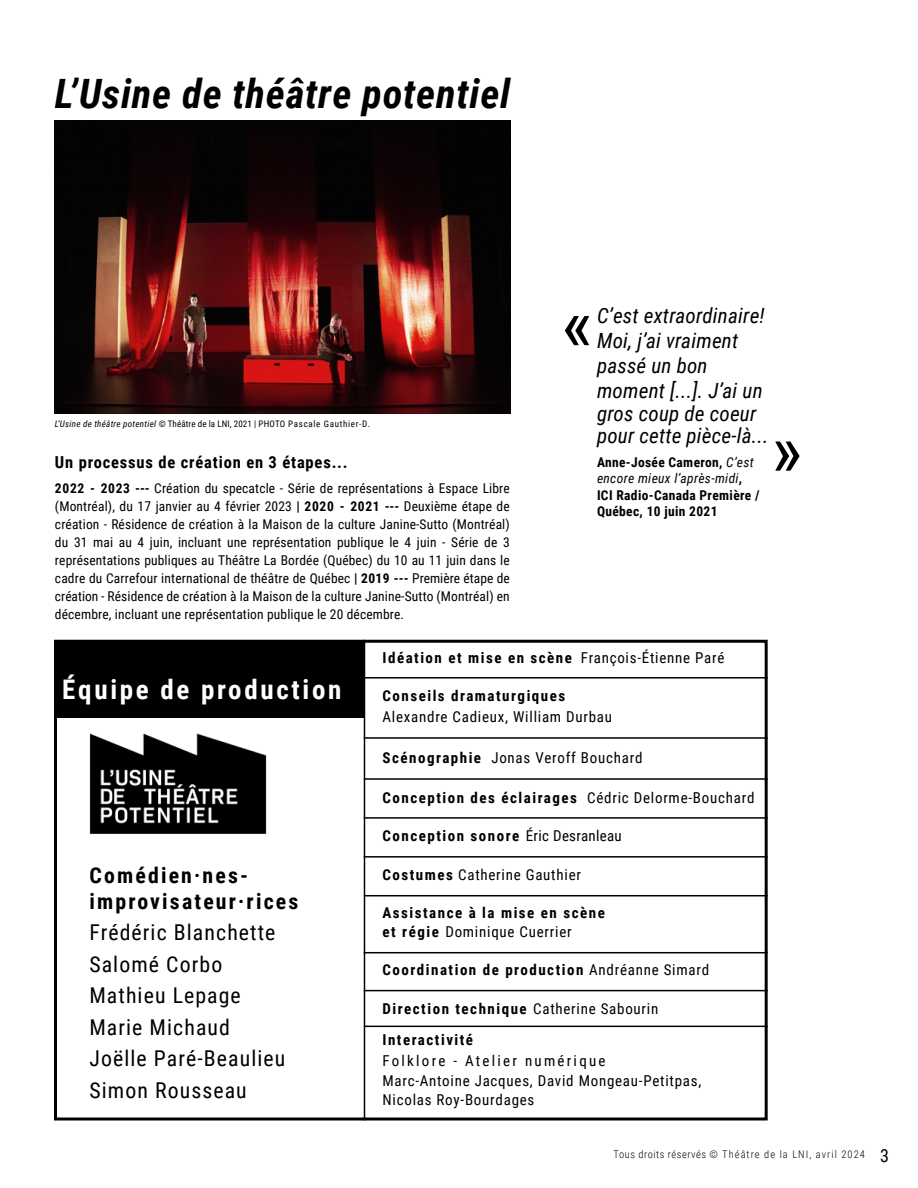
<style>
.page{position:relative;width:918px;height:1188px;background:#fff}
.page>*{position:absolute;margin:0;border:0;box-sizing:border-box;transform-origin:0 0}
.t1{font:75px "Roboto Condensed";color:#000}
.t2{font:italic 700 40.5px "Roboto Condensed";letter-spacing:.02em;color:#000}
.t3{font:700 27px "Roboto Condensed";letter-spacing:.1em;color:#fff}
.t4{font:21.75px/31.5px "Roboto Condensed";letter-spacing:.05em;color:#000}
.t5{font:700 21.75px/25.8px "Roboto Condensed";letter-spacing:.1em;color:#000}
.t6{font:italic 21px/25.2px "Roboto Condensed";letter-spacing:.01em;color:#000}
.t7{font:18px "Roboto Condensed";color:#000}
.t8{font:700 16.5px "Roboto Condensed";letter-spacing:.05em;color:#000}
.t9{font:700 15px/19.5px "Roboto Condensed";letter-spacing:.1em;color:#000}
.t10{font:15px/19.5px "Roboto Condensed";letter-spacing:.05em;color:#000}
.t11{font:13.5px/18px "Roboto Condensed";letter-spacing:.01em;color:#000;text-align:justify}
.t12{font:700 13.5px/16.5px "Roboto Condensed";letter-spacing:.025em;color:#000}
.t13{font:300 10.5px "Roboto Condensed";letter-spacing:.095em;color:#000}
.t14{font:9px "Roboto Condensed";letter-spacing:.02em;color:#000}
.s1{font-style:italic}
.s2{font-weight:700}
.s3{font-weight:400;font-style:italic}
.s4{font-weight:400}
</style>
<div class="page">
<img style="left:55px;top:120px;width:455px;height:293px">
<div style="left:56px;top:640px;width:308px;height:77px;background:#000"></div>
<img style="left:79px;top:717px;width:195px;height:117px">
<div style="left:54px;top:640px;width:714px;height:480px;border:3px solid #000"></div>
<hr style="left:364px;top:677px;width:404px;height:2px;background:#000">
<hr style="left:364px;top:737px;width:404px;height:2px;background:#000">
<hr style="left:364px;top:778px;width:404px;height:2px;background:#000">
<hr style="left:364px;top:817px;width:404px;height:2px;background:#000">
<hr style="left:364px;top:856px;width:404px;height:2px;background:#000">
<hr style="left:364px;top:895px;width:404px;height:1px;background:#000">
<hr style="left:364px;top:952px;width:404px;height:1px;background:#000">
<hr style="left:364px;top:990px;width:404px;height:1px;background:#000">
<hr style="left:364px;top:1026px;width:404px;height:1px;background:#000">
<hr style="left:364px;top:640px;width:1px;height:480px;background:#000">
<h2 class="t2" style="left:55px;top:65px;width:457px">L’Usine de théâtre potentiel</h2>
<p class="t14" style="left:55px;top:418px;width:317px"><span class="s1">L’Usine de théâtre potentiel</span> © Théâtre de la LNI, 2021 | PHOTO Pascale Gauthier-D.</p>
<p class="t8" style="left:55px;top:450px;width:294px">Un processus de création en 3 étapes...</p>
<p class="t11" style="left:55px;top:478px;width:456px"><span class="s2">2022 - 2023 ---</span> Création du specatcle - Série de représentations à Espace Libre (Montréal), du 17 janvier au 4 février 2023 <span class="s2">| 2020 - 2021 ---</span> Deuxième étape de création - Résidence de création à la Maison de la culture Janine-Sutto (Montréal) du 31 mai au 4 juin, incluant une représentation publique le 4 juin - Série de 3 représentations publiques au Théâtre La Bordée (Québec) du 10 au 11 juin dans le cadre du Carrefour international de théâtre de Québec <span class="s2">| 2019 ---</span> Première étape de création - Résidence de création à la Maison de la culture Janine-Sutto (Montréal) en décembre, incluant une représentation publique le 20 décembre.</p>
<h1 class="t1" style="left:561px;top:272px;width:33px">«</h1>
<h3 class="t6" style="left:597px;top:302px;width:169px">C’est extraordinaire!<br>Moi, j’ai vraiment passé un bon moment [...]. J’ai un</h3>
<h3 class="t6" style="left:597px;top:401px;width:173px;line-height:22.5px">gros coup de coeur pour cette pièce-là...</h3>
<p class="t12" style="left:597px;top:453px;width:164px">Anne-Josée Cameron, <span class="s3">C’est encore mieux l’après-midi</span>,<br>ICI Radio-Canada Première /<br>Québec, 10 juin 2021</p>
<h3 class="t3" style="left:62px;top:670px;width:281px">Équipe de production</h3>
<h3 class="t5" style="left:89px;top:862px;width:211px">Comédien·nes&shy;improvisateur·rices</h3>
<h3 class="t4" style="left:89px;top:916px;width:197px">Frédéric Blanchette<br>Salomé Corbo<br>Mathieu Lepage<br>Marie Michaud<br>Joëlle Paré-Beaulieu<br>Simon Rousseau</h3>
<p class="t9" style="left:383px;top:648px;width:343px">Idéation et mise en scène <span class="s4">François-Étienne Paré</span></p>
<p class="t9" style="left:383px;top:686px;width:184px">Conseils dramaturgiques</p>
<p class="t10" style="left:383px;top:707px;width:231px">Alexandre Cadieux, William Durbau</p>
<p class="t10" style="left:383px;top:747px;width:261px"><span class="s2">Scénographie</span> Jonas Veroff Bouchard</p>
<p class="t9" style="left:383px;top:788px;width:373px">Conception des éclairages <span class="s4">Cédric Delorme-Bouchard</span></p>
<p class="t9" style="left:383px;top:826px;width:241px">Conception sonore <span class="s4">Éric Desranleau</span></p>
<p class="t10" style="left:383px;top:864px;width:200px"><span class="s2">Costumes</span> Catherine Gauthier</p>
<p class="t9" style="left:383px;top:902px;width:224px">Assistance à la mise en scène et régie <span class="s4">Dominique Cuerrier</span></p>
<p class="t9" style="left:383px;top:960px;width:328px">Coordination de production <span class="s4">Andréanne Simard</span></p>
<p class="t9" style="left:383px;top:992px;width:277px;line-height:31.5px">Direction technique <span class="s4">Catherine Sabourin<br></span>Interactivité</p>
<p class="t10" style="left:383px;top:1050px;width:320px">Folklore - Atelier numérique<br>Marc-Antoine Jacques, David Mongeau-Petitpas,<br>Nicolas Roy-Bourdages</p>
<p class="t13" style="left:614px;top:1147px;width:253px">Tous droits réservés © Théâtre de la LNI, avril 2024</p>
<h3 class="t7" style="left:880px;top:1143px;width:10px">3</h3>
</div>
